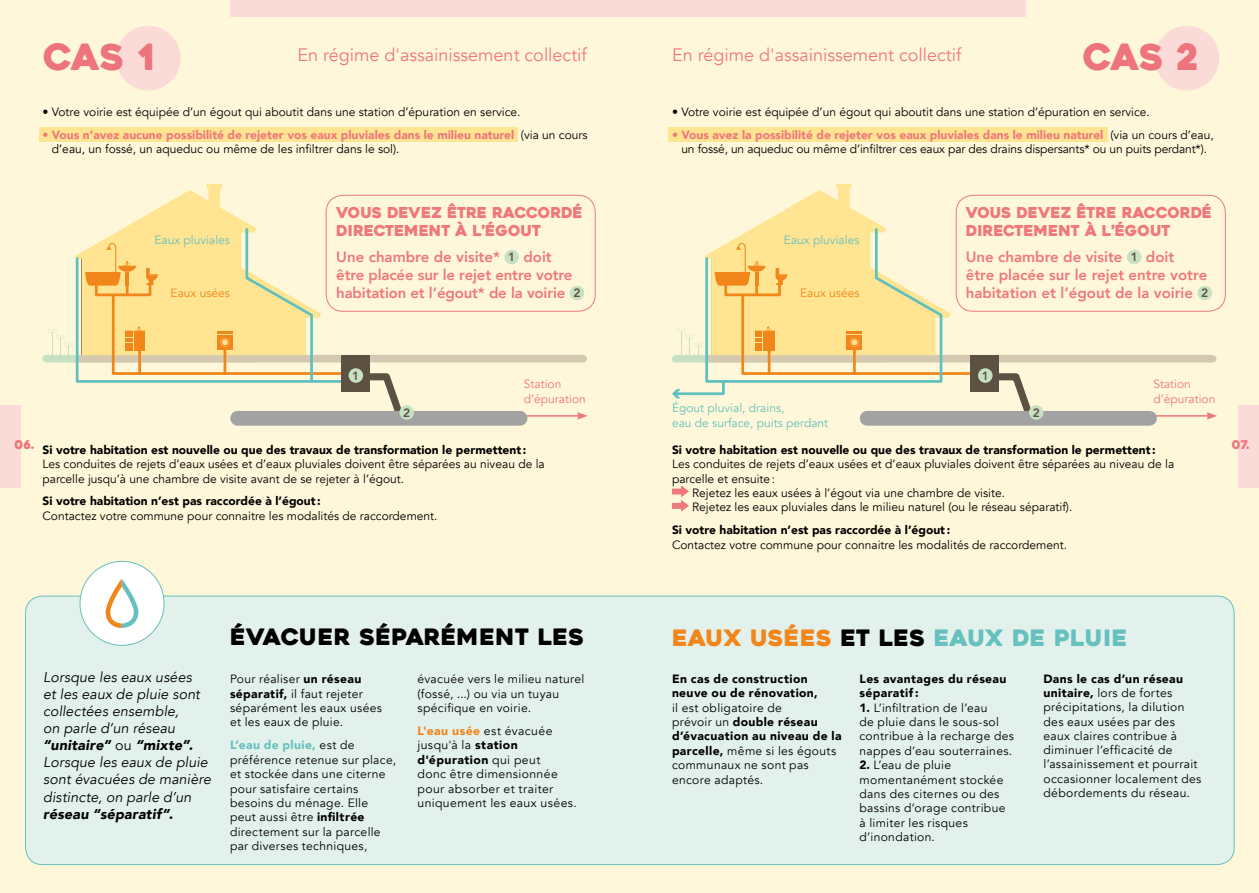
<style>
.page{position:relative;width:1259px;height:893px;background:#fff7d9}
.page>*{position:absolute;margin:0;border:0;box-sizing:border-box;transform-origin:0 0}
.t1{font:36px "Heavitas";color:#ee747c}
.t2{font:22.5px "Heavitas";letter-spacing:.02em;color:#66c1be}
.t3{font:22.5px "Heavitas";letter-spacing:.02em;color:#000}
.t4{font:18px "Avenir";color:#ef787c}
.t5{font:800 15px/18px "Avenir";color:#ef787c}
.t6{font:15px/18px "Heavitas";color:#ef787c}
.t7{font:italic 14.25px/17.1px "Avenir";letter-spacing:.01em;color:#000}
.t8{font:italic 900 14.25px "Avenir";letter-spacing:.01em;color:#000}
.t9{font:12px/14.4px "Avenir";letter-spacing:.02em;color:#000}
.t10{font:12px/14.4px "Avenir";color:#000}
.t11{font:900 12px "Avenir";color:#000}
.t12{font:12px/14.4px "Avenir";letter-spacing:-.01em;color:#000;text-align:center}
.t13{font:900 12px/14.4px "Avenir";color:#ef787c}
.t14{font:12px/14.4px "Avenir";color:#66c1be}
.t15{font:900 12px/14.4px "Avenir";letter-spacing:.03em;color:#000}
.t16{font:12px/14.4px "Avenir";color:#ef787c}
.t17{font:12px "Avenir";color:#f1861a}
.t18{font:800 12px "Avenir";color:#5d5143}
.t19{font:12px "Heavitas";color:#ee747c}
.t20{font:12px "Heavitas";color:#ef787c}
.s1{font-weight:400;color:#000}
.s2{font-weight:900;color:#ef787c}
.s3{font-size:12px;color:#5d5143}
.s4{font-weight:900}
.s5{font-style:normal}
.s6{font-weight:900;color:#66c1be}
.s7{font-weight:900;color:#f1861a}
.s8{color:#f1861a}
.s9{color:#000}
</style>
<div class="page">
<div style="left:0;top:405px;width:21px;height:83px;background:#fbdbd8"></div>
<div style="left:1237px;top:405px;width:22px;height:83px;background:#fbdbd8"></div>
<div style="left:231px;top:0;width:795px;height:17px;background:#fbdbd8"></div>
<div style="left:39px;top:127px;width:479px;height:15px;background:#fee591"></div>
<div style="left:668px;top:127px;width:439px;height:15px;background:#fee591"></div>
<div style="left:1154px;top:26px;width:65px;height:64px;background:#fbdbd8;border-radius:50%"></div>
<div style="left:116px;top:26px;width:65px;height:64px;background:#fbdbd8;border-radius:50%"></div>
<svg style="left:672px;top:486px;width:16px;height:25px"></svg>
<div style="left:26px;top:596px;width:1208px;height:269px;background:#e3f1ec;border-radius:17px"></div>
<div style="left:43px;top:355px;width:213px;height:7px;background:#c8e1c2;border-radius:4px"></div>
<svg style="left:47px;top:184px;width:540px;height:239px"></svg>
<div style="left:238px;top:411px;width:282px;height:15px;background:#a3a2a2"></div>
<div style="left:867px;top:411px;width:282px;height:15px;background:#a3a2a2"></div>
<svg style="left:672px;top:184px;width:545px;height:239px"></svg>
<div style="left:504px;top:250px;width:15px;height:14px;background:#c8e1c2;border-radius:50%"></div>
<div style="left:570px;top:286px;width:14px;height:14px;background:#c8e1c2;border-radius:50%"></div>
<div style="left:1127px;top:250px;width:14px;height:14px;background:#c8e1c2;border-radius:50%"></div>
<div style="left:1197px;top:286px;width:15px;height:14px;background:#c8e1c2;border-radius:50%"></div>
<div style="left:348px;top:368px;width:15px;height:15px;background:#c8e1c2;border-radius:50%"></div>
<div style="left:978px;top:368px;width:14px;height:15px;background:#c8e1c2;border-radius:50%"></div>
<div style="left:399px;top:405px;width:15px;height:15px;background:#c8e1c2;border-radius:50%"></div>
<div style="left:1029px;top:405px;width:14px;height:15px;background:#c8e1c2;border-radius:50%"></div>
<div style="left:80px;top:561px;width:84px;height:84px;background:#fff;border-radius:50%"></div>
<svg style="left:106px;top:579px;width:32px;height:49px"></svg>
<h1 class="t1" style="left:43px;top:34px;width:113px">CAS 1</h1>
<h3 class="t4" style="left:297px;top:44px;width:291px">En régime d'assainissement collectif</h3>
<h3 class="t4" style="left:672px;top:44px;width:291px">En régime d'assainissement collectif</h3>
<h1 class="t1" style="left:1083px;top:34px;width:118px">CAS 2</h1>
<p class="t10" style="left:43px;top:105px;width:479px">• Votre voirie est équipée d’un égout qui aboutit dans une station d’épuration en service.</p>
<p class="t13" style="left:52px;top:127px;width:537px;text-indent:-9px">• Vous n’avez aucune possibilité de rejeter vos eaux pluviales dans le milieu naturel <span class="s1">(via un cours d’eau, un fossé, un aqueduc ou même de les infiltrer dans le sol).</span></p>
<p class="t10" style="left:672px;top:105px;width:479px">• Votre voirie est équipée d’un égout qui aboutit dans une station d’épuration en service.</p>
<p class="t12" style="left:672px;top:128px;width:543px"><span class="s2">• Vous avez la possibilité de rejeter vos eaux pluviales dans le milieu naturel</span> (via un cours d’eau, un fossé, un aqueduc ou même d’infiltrer ces eaux par des drains dispersants* ou un puits perdant*).</p>
<p class="t6" style="left:336px;top:203px;width:248px">VOUS DEVEZ ÊTRE RACCORDÉ<br>DIRECTEMENT À L’ÉGOUT</p>
<p class="t5" style="left:336px;top:248px;width:246px">Une chambre de visite* <span class="s3">1</span> doit être placée sur le rejet entre votre habitation et l’égout* de la voirie <span class="s3">2</span></p>
<p class="t14" style="left:154px;top:233px;width:77px">Eaux pluviales</p>
<p class="t14" style="left:784px;top:233px;width:77px">Eaux pluviales</p>
<p class="t17" style="left:171px;top:285px;width:61px">Eaux usées</p>
<p class="t17" style="left:800px;top:285px;width:61px">Eaux usées</p>
<p class="t6" style="left:965px;top:203px;width:248px">VOUS DEVEZ ÊTRE RACCORDÉ<br>DIRECTEMENT À L’ÉGOUT</p>
<p class="t5" style="left:965px;top:248px;width:244px">Une chambre de visite <span class="s3">1</span> doit<br>être placée sur le rejet entre votre habitation et l’égout de la voirie <span class="s3">2</span></p>
<p class="t18" style="left:352px;top:366px;width:9px">1</p>
<p class="t18" style="left:981px;top:366px;width:9px">1</p>
<p class="t18" style="left:403px;top:403px;width:9px">2</p>
<p class="t18" style="left:1032px;top:403px;width:9px">2</p>
<p class="t16" style="left:524px;top:377px;width:63px">Station d’épuration</p>
<p class="t16" style="left:1153px;top:377px;width:63px">Station d’épuration</p>
<p class="t14" style="left:672px;top:401px;width:158px">Égout pluvial, drains,<br>eau de surface, puits perdant</p>
<p class="t19" style="left:14px;top:437px;width:21px">06.</p>
<p class="t20" style="left:1231px;top:437px;width:19px">07.</p>
<p class="t11" style="left:43px;top:439px;width:485px">Si votre habitation est nouvelle ou que des travaux de transformation le permettent :</p>
<p class="t10" style="left:43px;top:457px;width:504px">Les conduites de rejets d’eaux usées et d’eaux pluviales doivent être séparées au niveau de la parcelle jusqu’à une chambre de visite avant de se rejeter à l’égout.</p>
<p class="t11" style="left:43px;top:491px;width:280px">Si votre habitation n’est pas raccordée à l’égout :</p>
<p class="t10" style="left:43px;top:509px;width:396px">Contactez votre commune pour connaitre les modalités de raccordement.</p>
<p class="t11" style="left:672px;top:439px;width:485px">Si votre habitation est nouvelle ou que des travaux de transformation le permettent :</p>
<p class="t10" style="left:672px;top:457px;width:504px">Les conduites de rejets d’eaux usées et d’eaux pluviales doivent être séparées au niveau de la</p>
<p class="t10" style="left:672px;top:471px;width:105px">parcelle et ensuite:</p>
<p class="t10" style="left:692px;top:486px;width:314px">Rejetez les eaux usées à l’égout via une chambre de visite.</p>
<p class="t10" style="left:692px;top:500px;width:382px">Rejetez les eaux pluviales dans le milieu naturel (ou le réseau séparatif).</p>
<p class="t11" style="left:672px;top:520px;width:280px">Si votre habitation n’est pas raccordée à l’égout :</p>
<p class="t10" style="left:672px;top:537px;width:396px">Contactez votre commune pour connaitre les modalités de raccordement.</p>
<p class="t7" style="left:43px;top:669px;width:169px">Lorsque les eaux usées<br>et les eaux de pluie sont collectées ensemble,<br>on parle d’un réseau <span class="s4">“unitaire”</span> <span class="s5">ou</span> <span class="s4">“mixte”.<br></span>Lorsque les eaux de pluie sont évacuées de manière distincte, on parle d’un</p>
<p class="t8" style="left:43px;top:802px;width:131px">réseau “séparatif”.</p>
<h2 class="t3" style="left:230px;top:623px;width:356px">ÉVACUER SÉPARÉMENT LES</h2>
<p class="t9" style="left:230px;top:672px;width:153px">Pour réaliser <span class="s4">un réseau séparatif,</span> il faut rejeter séparément les eaux usées et les eaux de pluie.</p>
<p class="t9" style="left:230px;top:738px;width:167px"><span class="s6">L’eau de pluie,</span> est de préférence retenue sur place, et stockée dans une citerne pour satisfaire certains besoins du ménage. Elle peut aussi être <span class="s4">infiltrée </span>directement sur la parcelle par diverses techniques,</p>
<p class="t9" style="left:417px;top:672px;width:168px">évacuée vers le milieu naturel (fossé, ...) ou via un tuyau spécifique en voirie.</p>
<p class="t9" style="left:417px;top:724px;width:161px"><span class="s7">L'eau usée</span> est évacuée jusqu'à la <span class="s4">station d'épuration</span> qui peut<br>donc être dimensionnée pour absorber et traiter uniquement les eaux usées.</p>
<h2 class="t2" style="left:672px;top:624px;width:457px"><span class="s8">EAUX USÉES</span> <span class="s9">ET LES</span> EAUX DE PLUIE</h2>
<p class="t15" style="left:672px;top:671px;width:147px">En cas de construction neuve ou de rénovation,</p>
<p class="t9" style="left:672px;top:700px;width:171px">il est obligatoire de<br>prévoir un <span class="s4">double réseau d’évacuation au niveau de la parcelle,</span> même si les égouts communaux ne sont pas encore adaptés.</p>
<p class="t15" style="left:859px;top:671px;width:148px">Les avantages du réseau séparatif:</p>
<p class="t9" style="left:859px;top:700px;width:156px"><span class="s4">1.</span> L’infiltration de l’eau<br>de pluie dans le sous-sol contribue à la recharge des nappes d’eau souterraines.</p>
<p class="t9" style="left:859px;top:758px;width:147px"><span class="s4">2.</span> L’eau de pluie momentanément stockée dans des citernes ou des bassins d’orage contribue à limiter les risques d’inondation.</p>
<p class="t9" style="left:1043px;top:672px;width:159px"><span class="s4">Dans le cas d’un réseau unitaire,</span> lors de fortes précipitations, la dilution des eaux usées par des eaux claires contribue à diminuer l’efficacité de l’assainissement et pourrait occasionner localement des débordements du réseau.</p>
</div>
